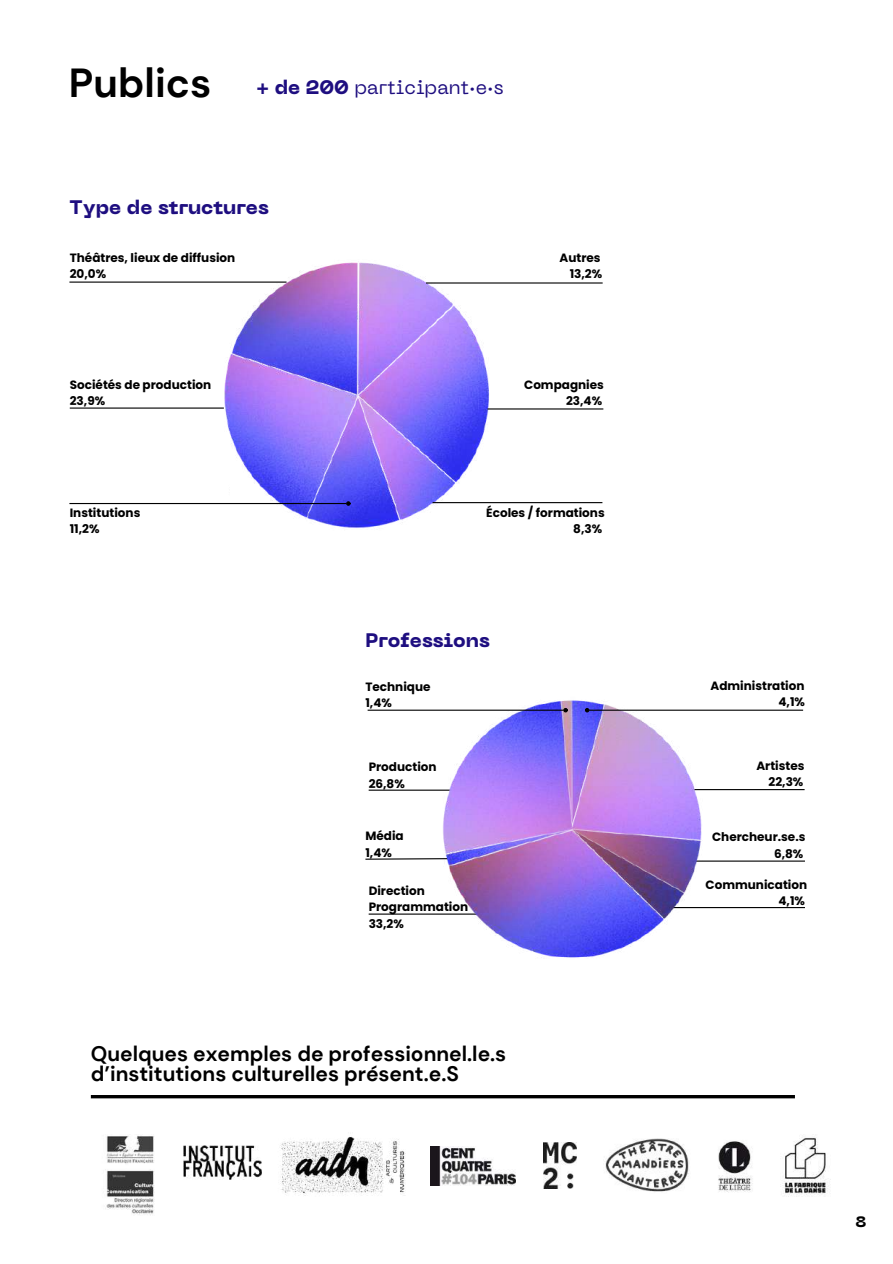
<style>
.page{position:relative;width:893px;height:1264px;background:#fff}
.page>*{position:absolute;margin:0;border:0;box-sizing:border-box;transform-origin:0 0}
.t1{font:700 40.5px "DM Sans";color:#000}
.t2{font:700 21px/20.2px "DM Sans";color:#000}
.t3{font:800 19.5px "PP Neue Machina";color:#1e0e80}
.t4{font:19.5px "PP Neue Machina";color:#1e0e80}
.t5{font:800 15px "PP Neue Machina";color:#000}
.t6{font:700 12px/16.2px "Poppins";color:#000}
.s1{font-weight:800}
</style>
<div class="page">
<img style="left:543px;top:1142px;width:33px;height:46px">
<img style="left:780px;top:1137px;width:51px;height:58px">
<img style="left:718px;top:1141px;width:35px;height:52px">
<img style="left:280px;top:1137px;width:126px;height:59px">
<img style="left:183px;top:1145px;width:78px;height:34px">
<img style="left:210px;top:261px;width:301px;height:267px">
<div style="left:172px;top:259px;width:76px;height:38px;background:#fff"></div>
<div style="left:153px;top:475px;width:75px;height:38px;background:#fff"></div>
<div style="left:485px;top:475px;width:75px;height:38px;background:#fff"></div>
<hr style="left:69px;top:281px;width:217px;height:2px;background:#000">
<hr style="left:426px;top:282px;width:176px;height:1px;background:#000">
<hr style="left:70px;top:407px;width:154px;height:1px;background:#000">
<hr style="left:487px;top:408px;width:116px;height:1px;background:#000">
<hr style="left:69px;top:503px;width:277px;height:1px;background:#000">
<svg style="left:346px;top:501px;width:4px;height:5px"></svg>
<hr style="left:432px;top:502px;width:170px;height:1px;background:#000">
<hr style="left:91px;top:1095px;width:703px;height:3px;background:#000">
<img style="left:105px;top:1136px;width:49px;height:79px">
<img style="left:430px;top:1146px;width:85px;height:39px">
<img style="left:605px;top:1138px;width:84px;height:54px">
<hr style="left:368px;top:913px;width:159px;height:1px;background:#000">
<hr style="left:669px;top:907px;width:135px;height:1px;background:#000">
<hr style="left:368px;top:789px;width:83px;height:1px;background:#000">
<hr style="left:685px;top:860px;width:119px;height:1px;background:#000">
<svg style="left:365px;top:858px;width:51px;height:2px"></svg>
<hr style="left:693px;top:789px;width:111px;height:1px;background:#000">
<img style="left:416px;top:700px;width:300px;height:258px">
<hr style="left:367px;top:709px;width:196px;height:1px;background:#000">
<svg style="left:563px;top:708px;width:4px;height:4px"></svg>
<hr style="left:589px;top:709px;width:214px;height:1px;background:#000">
<svg style="left:585px;top:708px;width:4px;height:4px"></svg>
<h1 class="t1" style="left:69px;top:57px;width:144px">Publics</h1>
<h3 class="t4" style="left:256px;top:80px;width:249px"><span class="s1">+ de 200</span> participant·e·s</h3>
<h3 class="t3" style="left:69px;top:200px;width:201px">Type de structures</h3>
<p class="t6" style="left:70px;top:249px;width:167px">Théâtres, lieux de diffusion<br>20,0%</p>
<p class="t6" style="left:559px;top:249px;width:44px;text-align:right">Autres<br>13,2%</p>
<p class="t6" style="left:70px;top:377px;width:143px">Sociétés de production<br>23,9%</p>
<p class="t6" style="left:70px;top:504px;width:72px">Institutions<br>11,2%</p>
<p class="t6" style="left:524px;top:377px;width:81px;text-align:right">Compagnies<br>23,4%</p>
<p class="t6" style="left:486px;top:504px;width:120px;text-align:right">Écoles / formations<br>8,3%</p>
<h3 class="t3" style="left:365px;top:633px;width:126px">Professions</h3>
<p class="t6" style="left:365px;top:679px;width:67px">Technique<br>1,4%</p>
<p class="t6" style="left:368px;top:759px;width:69px">Production<br>26,8%</p>
<p class="t6" style="left:365px;top:828px;width:40px">Média<br>1,4%</p>
<p class="t6" style="left:368px;top:882px;width:101px">Direction<br>Programmation<br>33,2%</p>
<h2 class="t2" style="left:91px;top:1043px;width:417px">Quelques exemples de professionnel.le.s d’institutions culturelles présent.e.S</h2>
<p class="t6" style="left:710px;top:677px;width:96px;text-align:right">Administration<br>4,1%</p>
<p class="t6" style="left:756px;top:757px;width:50px;text-align:right">Artistes<br>22,3%</p>
<p class="t6" style="left:712px;top:829px;width:95px;text-align:right">Chercheur.se.s<br>6,8%</p>
<p class="t6" style="left:705px;top:876px;width:103px;text-align:right">Communication<br>4,1%</p>
<p class="t5" style="left:855px;top:1216px;width:12px">8</p>
</div>
